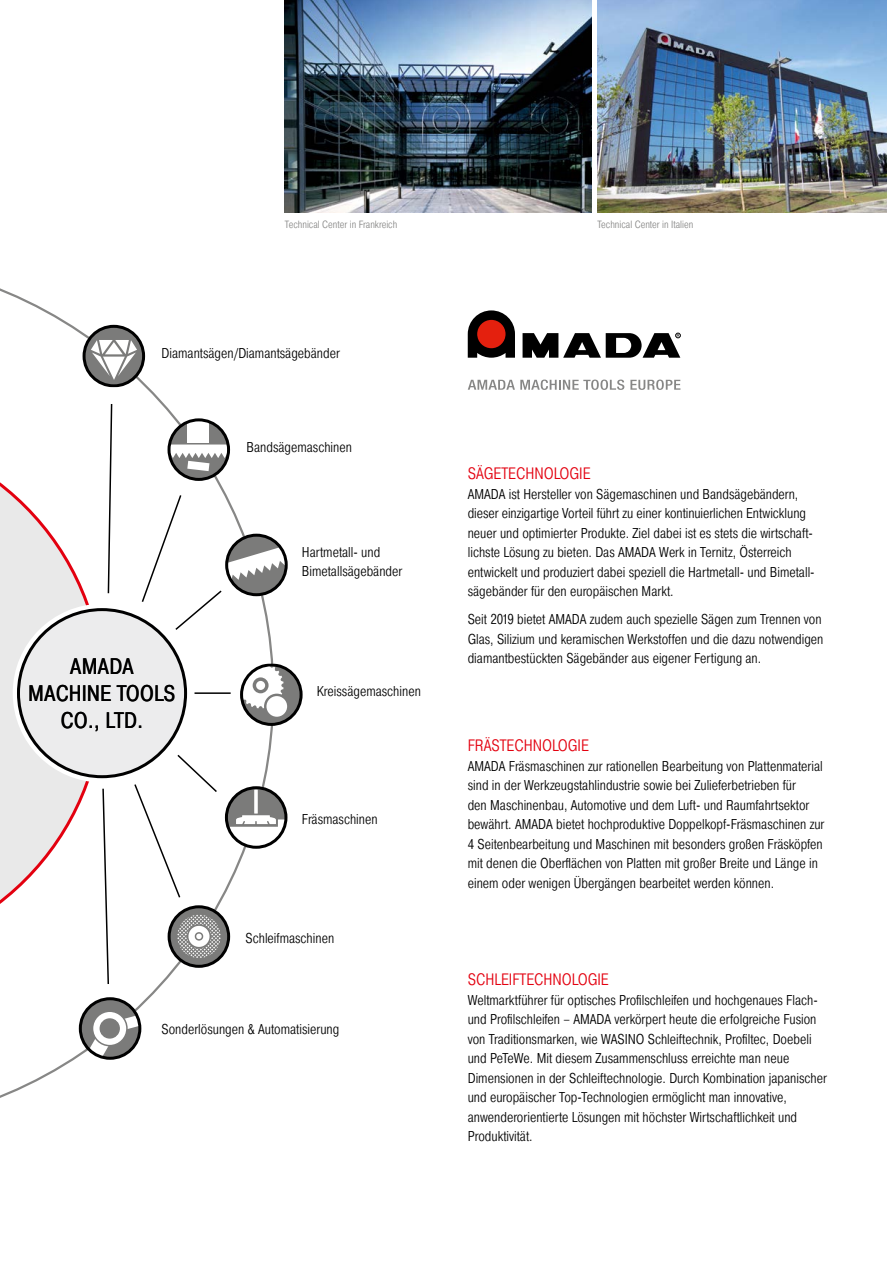
<style>
.page{position:relative;width:893px;height:1263px;background:#fff}
.page>*{position:absolute;margin:0;border:0;box-sizing:border-box;transform-origin:0 0}
.t1{font:27px "Myriad";color:#000}
.t2{font:22.5px/27px "Pragmatica Cond";color:#000;text-align:center}
.t3{font:300 16.5px "Pragmatica Cond";color:#e3000f}
.t4{font:300 14.25px/19.5px "Pragmatica Cond";color:#000}
.t5{font:300 10.5px "Pragmatica Cond";color:#878786}
</style>
<div class="page">
<svg style="left:0;top:482px;width:89px;height:422px"></svg>
<svg style="left:13px;top:604px;width:178px;height:178px"></svg>
<div style="left:18px;top:610px;width:168px;height:167px;background:#ececed;border-radius:50%"></div>
<svg style="left:240px;top:663px;width:63px;height:64px"></svg>
<hr style="left:195px;top:692px;width:36px;height:2px;background:#000">
<svg style="left:140px;top:408px;width:148px;height:223px"></svg>
<svg style="left:81px;top:324px;width:66px;height:63px"></svg>
<svg style="left:107px;top:404px;width:6px;height:190px"></svg>
<svg style="left:77px;top:753px;width:211px;height:307px"></svg>
<img style="left:285px;top:0;width:306px;height:213px">
<img style="left:597px;top:0;width:290px;height:213px">
<svg style="left:468px;top:310px;width:47px;height:48px"></svg>
<svg style="left:523px;top:333px;width:157px;height:25px"></svg>
<svg style="left:468px;top:380px;width:156px;height:10px"></svg>
<svg style="left:630px;top:380px;width:50px;height:10px"></svg>
<p class="t5" style="left:285px;top:219px;width:114px">Technical Center in Frankreich</p>
<p class="t5" style="left:597px;top:219px;width:97px">Technical Center in Italien</p>
<p class="t4" style="left:162px;top:343px;width:180px">Diamantsägen/Diamantsägebänder</p>
<p class="t4" style="left:247px;top:437px;width:107px">Bandsägemaschinen</p>
<h2 class="t2" style="left:28px;top:653px;width:149px">AMADA<br>MACHINE TOOLS<br>CO., LTD.</h2>
<h1 class="t1" style="left:6px;top:670px;width:45px">uge</h1>
<p class="t4" style="left:302px;top:542px;width:102px">Hartmetall- und<br>Bimetallsägebänder</p>
<p class="t4" style="left:317px;top:681px;width:106px">Kreissägemaschinen</p>
<p class="t4" style="left:302px;top:809px;width:77px">Fräsmaschinen</p>
<p class="t4" style="left:246px;top:928px;width:90px">Schleifmaschinen</p>
<p class="t4" style="left:162px;top:1020px;width:179px">Sonderlösungen &amp; Automatisierung</p>
<p class="t3" style="left:468px;top:464px;width:124px">SÄGETECHNOLOGIE</p>
<p class="t4" style="left:468px;top:484px;width:347px">AMADA ist Hersteller von Sägemaschinen und Bandsägebändern, dieser einzigartige Vorteil führt zu einer kontinuierlichen Entwicklung neuer und optimierter Produkte. Ziel dabei ist es stets die wirtschaft&shy;lichste Lösung zu bieten. Das AMADA Werk in Ternitz, Österreich entwickelt und produziert dabei speziell die Hartmetall- und Bimetall&shy;sägebänder für den europäischen Markt.</p>
<p class="t4" style="left:468px;top:610px;width:357px">Seit 2019 bietet AMADA zudem auch spezielle Sägen zum Trennen von<br>Glas, Silizium und keramischen Werkstoffen und die dazu notwendigen diamantbestückten Sägebänder aus eigener Fertigung an.</p>
<p class="t3" style="left:468px;top:736px;width:123px">FRÄSTECHNOLOGIE</p>
<p class="t4" style="left:468px;top:756px;width:358px">AMADA Fräsmaschinen zur rationellen Bearbeitung von Plattenmaterial sind in der Werkzeugstahlindustrie sowie bei Zulieferbetrieben für<br>den Maschinenbau, Automotive und dem Luft- und Raumfahrtsektor bewährt. AMADA bietet hochproduktive Doppelkopf-Fräsmaschinen zur 4 Seitenbearbeitung und Maschinen mit besonders großen Fräsköpfen mit denen die Oberflächen von Platten mit großer Breite und Länge in einem oder wenigen Übergängen bearbeitet werden können.</p>
<p class="t3" style="left:468px;top:970px;width:142px">SCHLEIFTECHNOLOGIE</p>
<p class="t4" style="left:468px;top:990px;width:361px">Weltmarktführer für optisches Profilschleifen und hochgenaues Flach&shy;und Profilschleifen – AMADA verkörpert heute die erfolgreiche Fusion von Traditionsmarken, wie WASINO Schleiftechnik, Profiltec, Doebeli und PeTeWe. Mit diesem Zusammenschluss erreichte man neue Dimensionen in der Schleiftechnologie. Durch Kombination japanischer und europäischer Top-Technologien ermöglicht man innovative, anwenderorientierte Lösungen mit höchster Wirtschaftlichkeit und Produktivität.</p>
</div>
